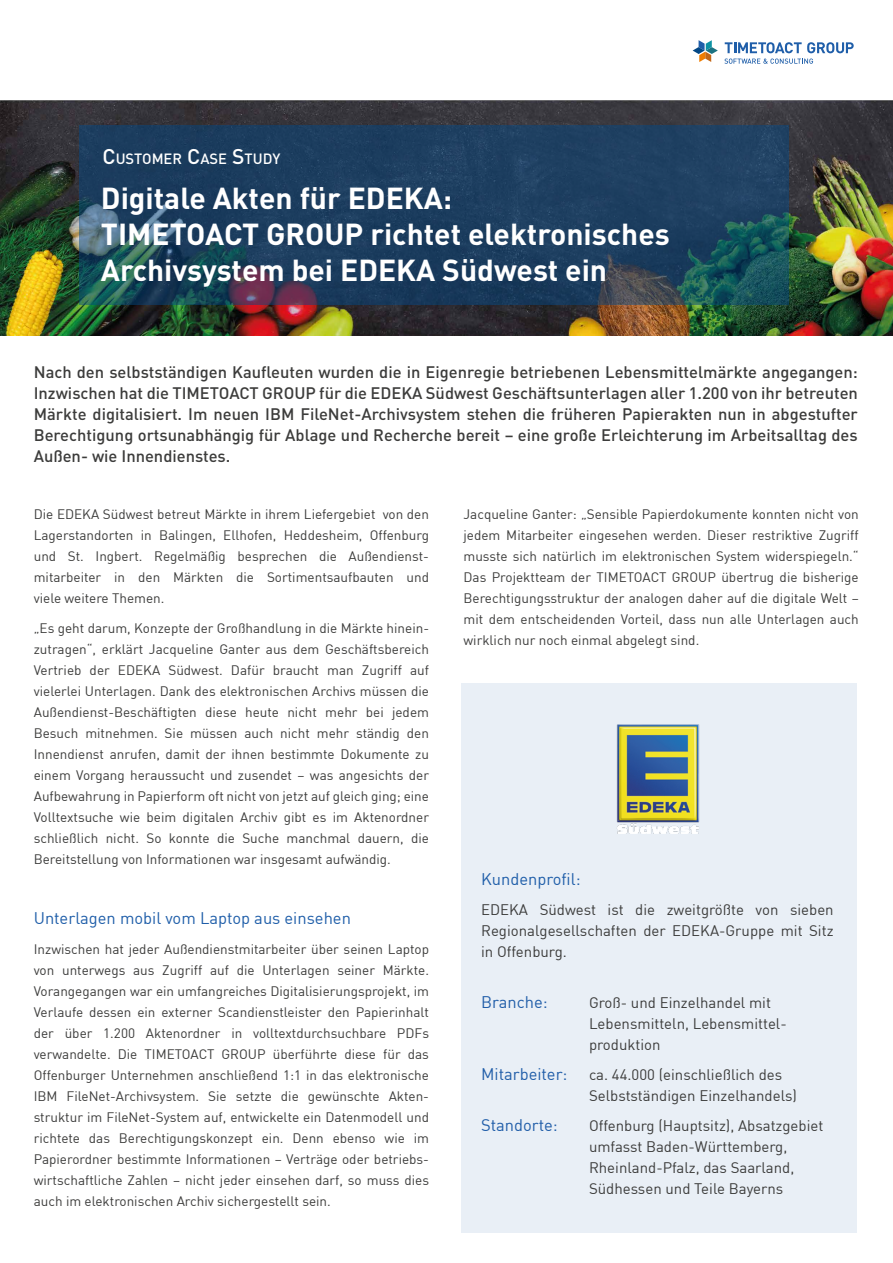
<style>
.page{position:relative;width:893px;height:1263px;background:#fff}
.page>*{position:absolute;margin:0;border:0;box-sizing:border-box;transform-origin:0 0}
.t1{font:700 30px/36px "DIN";color:#fff}
.t2{font:500 16.5px/21px "DIN";color:#3c3c3b;text-align:justify}
.t3{font:16.5px "DIN";color:#1f5ea9}
.t4{font:16.5px "DIN";color:#215ea9}
.t5{font:15px/21px "DIN";color:#3c3c3b}
.t6{font:500 14.7px "DIN";color:#fff}
.t7{font:13.5px/21px "DIN";color:#3c3c3b;text-align:justify}
.s1{font-size:21px}
</style>
<div class="page">
<div style="left:461px;top:683px;width:396px;height:550px;background:#e9eff6"></div>
<svg style="left:725px;top:42px;width:129px;height:11px"></svg>
<svg style="left:724px;top:59px;width:89px;height:5px"></svg>
<svg style="left:693px;top:40px;width:25px;height:22px"></svg>
<img style="left:0;top:100px;width:893px;height:236px">
<svg style="left:79px;top:125px;width:710px;height:180px;background:#1f415e"></svg>
<img style="left:616px;top:724px;width:84px;height:109px">
<p class="t6" style="left:102px;top:149px;width:179px"><span class="s1">C</span>USTOMER <span class="s1">C</span>ASE <span class="s1">S</span>TUDY</p>
<h1 class="t1" style="left:101px;top:179px;width:570px">Digitale Akten für EDEKA:<br>TIMETOACT GROUP richtet elektronisches<br>Archivsystem bei EDEKA Südwest ein</h1>
<p class="t2" style="left:34px;top:361px;width:826px">Nach den selbstständigen Kaufleuten wurden die in Eigenregie betriebenen Lebensmittelmärkte angegangen:<br>Inzwischen hat die TIMETOACT GROUP für die EDEKA Südwest Geschäftsunterlagen aller 1.200 von ihr betreuten Märkte digitalisiert. Im neuen IBM FileNet-Archivsystem stehen die früheren Papierakten nun in abgestufter Berechtigung ortsunabhängig für Ablage und Recherche bereit – eine große Erleichterung im Arbeitsalltag des Außen- wie Innendienstes.</p>
<p class="t7" style="left:34px;top:503px;width:397px">Die EDEKA Südwest betreut Märkte in ihrem Liefergebiet von den Lagerstandorten in Balingen, Ellhofen, Heddesheim, Offenburg und St. Ingbert. Regelmäßig besprechen die Außendienst&shy;mitarbeiter in den Märkten die Sortimentsaufbauten und viele weitere Themen.</p>
<p class="t7" style="left:34px;top:617px;width:397px">„Es geht darum, Konzepte der Großhandlung in die Märkte hinein&shy;zutragen“, erklärt Jacqueline Ganter aus dem Geschäftsbereich Vertrieb der EDEKA Südwest. Dafür braucht man Zugriff auf vielerlei Unterlagen. Dank des elektronischen Archivs müssen die Außendienst-Beschäftigten diese heute nicht mehr bei jedem Besuch mitnehmen. Sie müssen auch nicht mehr ständig den Innendienst anrufen, damit der ihnen bestimmte Dokumente zu einem Vorgang heraussucht und zusendet – was angesichts der Aufbewahrung in Papierform oft nicht von jetzt auf gleich ging; eine Volltextsuche wie beim digitalen Archiv gibt es im Aktenordner schließlich nicht. So konnte die Suche manchmal dauern, die Bereitstellung von Informationen war insgesamt aufwändig.</p>
<p class="t3" style="left:34px;top:908px;width:319px">Unterlagen mobil vom Laptop aus einsehen</p>
<p class="t7" style="left:34px;top:938px;width:397px">Inzwischen hat jeder Außendienstmitarbeiter über seinen Laptop von unterwegs aus Zugriff auf die Unterlagen seiner Märkte.<br>Vorangegangen war ein umfangreiches Digitalisierungsprojekt, im Verlaufe dessen ein externer Scandienstleister den Papierinhalt der über 1.200 Aktenordner in volltextdurchsuchbare PDFs verwandelte. Die TIMETOACT GROUP überführte diese für das Offenburger Unternehmen anschließend 1:1 in das elektronische IBM FileNet-Archivsystem. Sie setzte die gewünschte Akten&shy;struktur im FileNet-System auf, entwickelte ein Datenmodell und richtete das Berechtigungskonzept ein. Denn ebenso wie im Papierordner bestimmte Informationen – Verträge oder betriebs&shy;wirtschaftliche Zahlen – nicht jeder einsehen darf, so muss dies auch im elektronischen Archiv sichergestellt sein.</p>
<p class="t7" style="left:464px;top:503px;width:397px">Jacqueline Ganter: „Sensible Papierdokumente konnten nicht von jedem Mitarbeiter eingesehen werden. Dieser restriktive Zugriff musste sich natürlich im elektronischen System widerspiegeln.“ Das Projektteam der TIMETOACT GROUP übertrug die bisherige Berechtigungsstruktur der analogen daher auf die digitale Welt – mit dem entscheidenden Vorteil, dass nun alle Unterlagen auch wirklich nur noch einmal abgelegt sind.</p>
<p class="t3" style="left:481px;top:868px;width:101px">Kundenprofil:</p>
<p class="t5" style="left:481px;top:898px;width:354px;text-align:justify">EDEKA Südwest ist die zweitgrößte von sieben Regionalgesellschaften der EDEKA-Gruppe mit Sitz in Offenburg.</p>
<p class="t4" style="left:481px;top:991px;width:68px">Branche:</p>
<p class="t5" style="left:589px;top:991px;width:199px">Groß- und Einzelhandel mit<br>Lebensmitteln, Lebensmittel&shy;produktion</p>
<p class="t4" style="left:481px;top:1063px;width:88px">Mitarbeiter:</p>
<p class="t5" style="left:589px;top:1063px;width:209px">ca. 44.000 (einschließlich des<br>Selbstständigen Einzelhandels)</p>
<p class="t4" style="left:481px;top:1114px;width:78px">Standorte:</p>
<p class="t5" style="left:589px;top:1114px;width:236px">Offenburg (Hauptsitz), Absatzgebiet umfasst Baden-Württemberg,<br>Rheinland-Pfalz, das Saarland,<br>Südhessen und Teile Bayerns</p>
</div>
